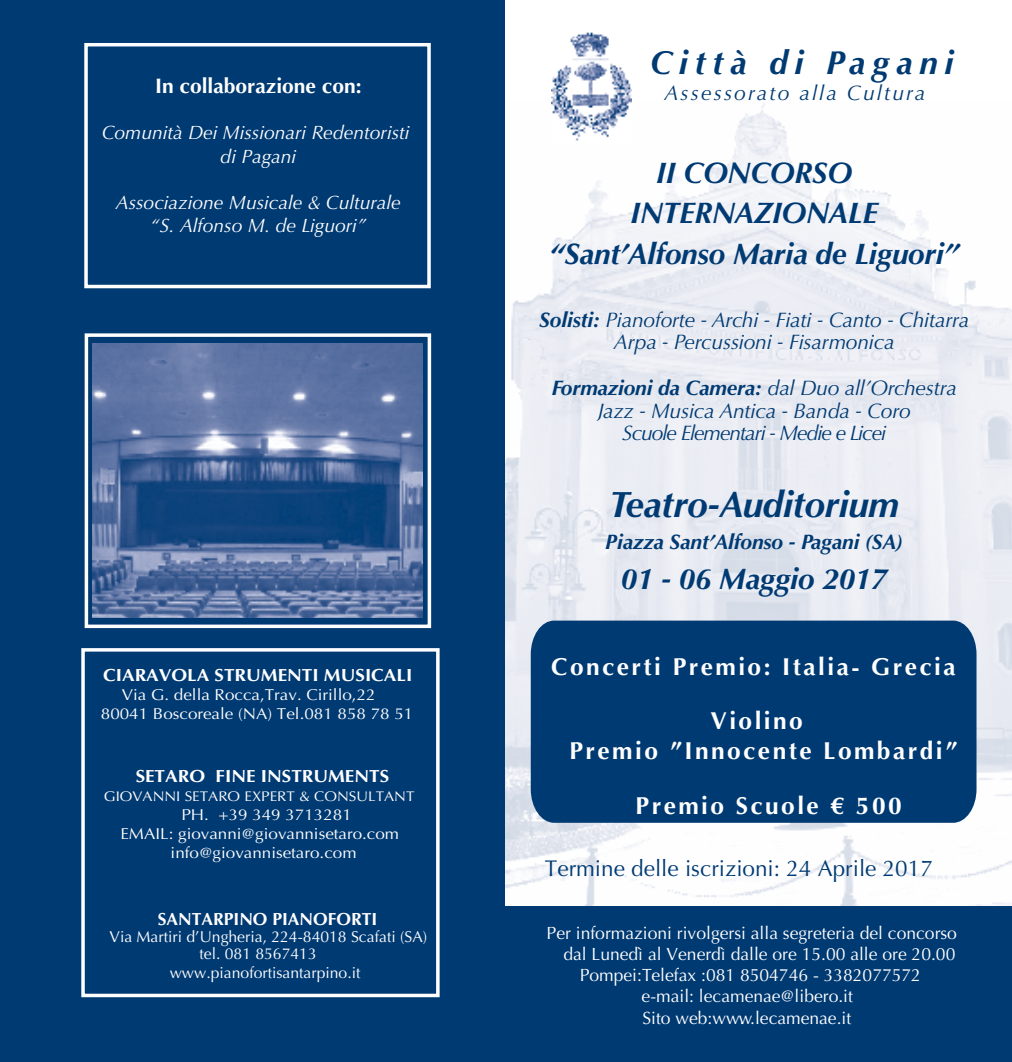
<style>
.page{position:relative;width:1012px;height:1062px;background:#003a73}
.page>*{position:absolute;margin:0;border:0;box-sizing:border-box;transform-origin:0 0}
.t1{font:italic 700 36.75px "Optima";letter-spacing:-.01em;color:#003a73}
.t2{font:italic 700 33.25px "Optima";letter-spacing:.2em;color:#003a73}
.t3{font:italic 700 29.75px/40.2px "Optima";letter-spacing:-.01em;color:#003a73;text-align:center}
.t4{font:700 24.5px/29.4px "Optima";letter-spacing:.1em;color:#fff;text-align:center}
.t5{font:22.75px "Optima";color:#003a73}
.t6{font:italic 21px/22.8px "Optima";letter-spacing:-.05em;color:#003a73;text-align:center}
.t7{font:italic 21px/22.8px "Optima";letter-spacing:-.01em;color:#003a73;text-align:center}
.t8{font:italic 700 21px "Optima";letter-spacing:-.01em;color:#003a73}
.t9{font:italic 21px "Optima";letter-spacing:.1em;color:#003a73}
.t10{font:700 21px "Optima";color:#fff}
.t11{font:italic 19.25px/23.1px "Optima";color:#fff;text-align:center}
.t12{font:17.68px "Optima";color:#fff}
.t13{font:700 17.5px "Optima";color:#fff;scale:1.08 1}
.t14{font:700 17.5px "Optima";color:#fff}
.t15{font:15.75px/18.9px "Optima";color:#fff;scale:1.08 1}
.t16{font:15.75px/17.2px "Optima";color:#fff}
.t17{font:14px "Optima";color:#fff;scale:1.08 1}
.s1{font-weight:700}
</style>
<div class="page">
<div style="left:506px;top:0;width:506px;height:905px;background:#fff"></div>
<img style="left:506px;top:100px;width:506px;height:805px">
<div style="left:84px;top:43px;width:347px;height:245px;border:4px solid #fff"></div>
<div style="left:85px;top:333px;width:346px;height:295px;border:4px solid #fff"></div>
<div style="left:531px;top:620px;width:445px;height:202px;background:#003a73"></div>
<img style="left:551px;top:32px;width:80px;height:111px">
<img style="left:93px;top:343px;width:330px;height:274px">
<div style="left:81px;top:648px;width:359px;height:349px;border:4px solid #fff"></div>
<p class="t10" style="left:155px;top:74px;width:208px">In collaborazione con:</p>
<p class="t11" style="left:102px;top:122px;width:309px">Comunità Dei Missionari Redentoristi di Pagani</p>
<p class="t11" style="left:116px;top:191px;width:286px">Associazione Musicale &amp; Culturale “S. Alfonso M. de Liguori”</p>
<p class="t13" style="left:103px;top:665px;width:288px">CIARAVOLA STRUMENTI MUSICALI</p>
<p class="t15" style="left:101px;top:685px;width:291px;text-indent:21px">Via G. della Rocca,Trav. Cirillo,22<br>80041 Boscoreale (NA) Tel.081 858 78 51</p>
<p class="t13" style="left:136px;top:766px;width:236px">SETARO FINE INSTRUMENTS</p>
<p class="t17" style="left:104px;top:788px;width:289px">GIOVANNI SETARO EXPERT &amp; CONSULTANT</p>
<p class="t15" style="left:181px;top:805px;width:159px">PH. +39 349 3713281</p>
<p class="t15" style="left:120px;top:824px;width:260px">EMAIL: giovanni@giovannisetaro.com</p>
<p class="t15" style="left:171px;top:843px;width:174px">info@giovannisetaro.com</p>
<p class="t14" style="left:158px;top:908px;width:221px">SANTARPINO PIANOFORTI</p>
<p class="t16" style="left:199px;top:928px;width:229px;text-indent:-90px">Via Martiri d’Ungheria, 224-84018 Scafati (SA) tel. 081 8567413</p>
<p class="t16" style="left:170px;top:964px;width:192px">www.pianofortisantarpino.it</p>
<h2 class="t2" style="left:650px;top:43px;width:305px">Città di Pagani</h2>
<p class="t9" style="left:664px;top:80px;width:262px">Assessorato alla Cultura</p>
<h3 class="t3" style="left:550px;top:153px;width:410px">II CONCORSO<br>INTERNAZIONALE “Sant’Alfonso Maria de Liguori”</h3>
<p class="t7" style="left:539px;top:308px;width:431px"><span class="s1">Solisti:</span> Pianoforte - Archi - Fiati - Canto - Chitarra<br>Arpa - Percussioni - Fisarmonica</p>
<p class="t6" style="left:552px;top:376px;width:407px"><span class="s1">Formazioni da Camera:</span> dal Duo all’Orchestra<br>Jazz - Musica Antica - Banda - Coro<br>Scuole Elementari - Medie e Licei</p>
<h1 class="t1" style="left:609px;top:483px;width:291px">Teatro-Auditorium</h1>
<p class="t8" style="left:605px;top:529px;width:299px">Piazza Sant’Alfonso - Pagani (SA)</p>
<h3 class="t3" style="left:621px;top:559px;width:268px">01 - 06 Maggio 2017</h3>
<h3 class="t4" style="left:551px;top:652px;width:406px">Concerti Premio: Italia- Grecia</h3>
<h3 class="t4" style="left:570px;top:706px;width:389px">Violino<br>Premio ”Innocente Lombardi”</h3>
<h3 class="t4" style="left:636px;top:790px;width:268px">Premio Scuole € 500</h3>
<p class="t5" style="left:545px;top:855px;width:389px">Termine delle iscrizioni: 24 Aprile 2017</p>
<p class="t12" style="left:547px;top:922px;width:412px">Per informazioni rivolgersi alla segreteria del concorso</p>
<p class="t12" style="left:563px;top:943px;width:393px">dal Lunedì al Venerdì dalle ore 15.00 alle ore 20.00</p>
<p class="t12" style="left:580px;top:965px;width:343px">Pompei:Telefax :081 8504746 - 3382077572</p>
<p class="t12" style="left:642px;top:986px;width:213px">e-mail: lecamenae@libero.it</p>
<p class="t12" style="left:642px;top:1007px;width:210px">Sito web:ww.w.lecamenae.it</p>
</div>
